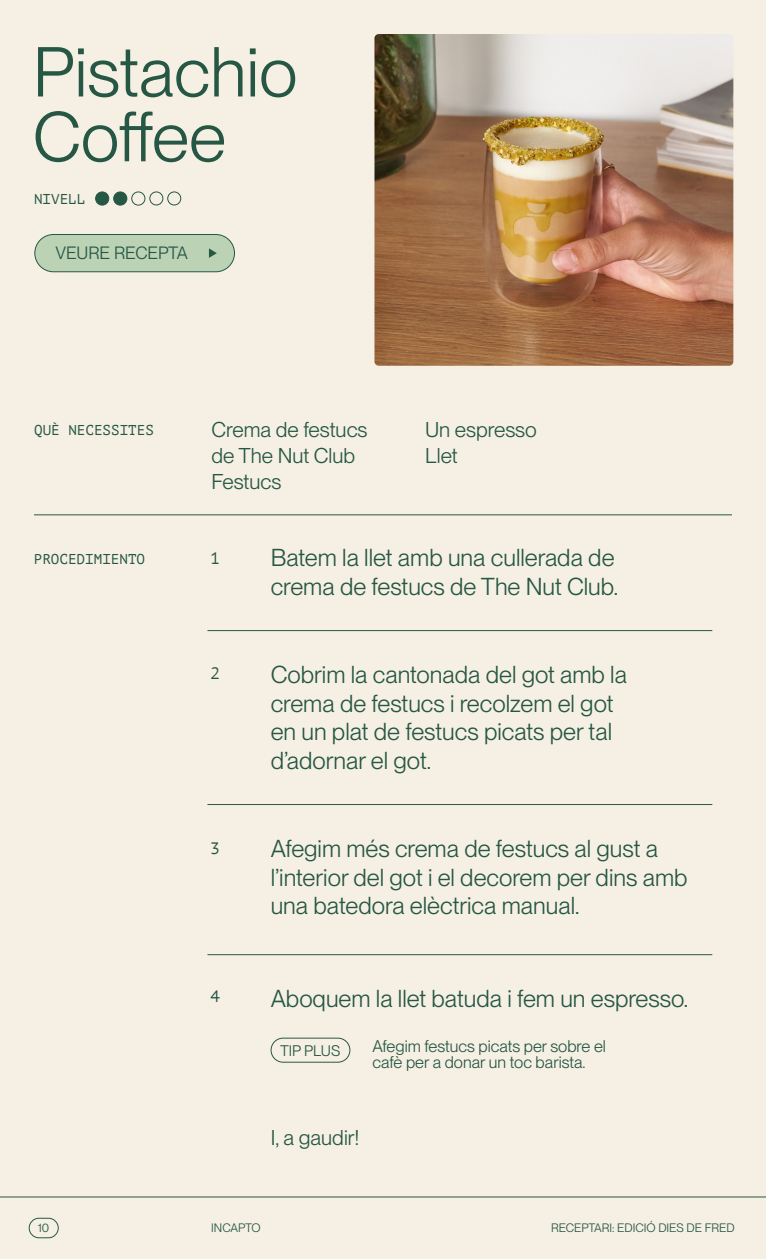
<style>
.page{position:relative;width:766px;height:1259px;background:#fff}
.page>*{position:absolute;margin:0;border:0;box-sizing:border-box;transform-origin:0 0}
.t1{font:69px/64.8px "PP Neue Montreal";color:#265744}
.t2{font:24px/28.8px "PP Neue Montreal";color:#265744}
.t3{font:21px/25.8px "PP Neue Montreal";color:#265744}
.t4{font:17.4px "PP Neue Montreal";color:#265744}
.t5{font:16.5px/16.8px "PP Neue Montreal";color:#265744}
.t6{font:16.5px "PT Mono";color:#265744}
.t7{font:15px "PP Neue Montreal";color:#265744}
.t8{font:14.25px "PT Mono";color:#265744}
.t9{font:12px "PP Neue Montreal";color:#265744}
</style>
<div class="page">
<div style="left:0;top:0;width:765px;height:1259px;background:#f6f0e4"></div>
<div style="left:29px;top:1217px;width:30px;height:21px;border:1px solid #265744;border-radius:10px"></div>
<hr style="left:0;top:1196px;width:765px;height:1px;background:#265744">
<img style="left:374px;top:34px;width:359px;height:332px">
<div style="left:96px;top:192px;width:13px;height:13px;background:#265744;border-radius:50%"></div>
<div style="left:95px;top:192px;width:14px;height:13px;border:1px solid #265744;border-radius:50%"></div>
<div style="left:114px;top:192px;width:13px;height:13px;background:#265744;border-radius:50%"></div>
<div style="left:113px;top:192px;width:14px;height:13px;border:1px solid #265744;border-radius:50%"></div>
<div style="left:131px;top:191px;width:14px;height:15px;border:1px solid #265744;border-radius:50%"></div>
<div style="left:149px;top:191px;width:14px;height:14px;border:1px solid #265744;border-radius:50%"></div>
<div style="left:167px;top:191px;width:14px;height:14px;border:1px solid #265744;border-radius:50%"></div>
<hr style="left:34px;top:514px;width:697px;height:1px;background:#265744">
<div style="left:35px;top:234px;width:199px;height:38px;background:#bbd2b5;border-radius:19px"></div>
<div style="left:34px;top:234px;width:201px;height:38px;border:1px solid #265744;border-radius:19px"></div>
<svg style="left:209px;top:248px;width:8px;height:10px"></svg>
<hr style="left:207px;top:630px;width:505px;height:1px;background:#265744">
<hr style="left:207px;top:804px;width:505px;height:1px;background:#265744">
<hr style="left:207px;top:954px;width:505px;height:1px;background:#265744">
<div style="left:270px;top:1037px;width:80px;height:25px;border:1px solid #265744;border-radius:12px"></div>
<h1 class="t1" style="left:33px;top:39px;width:266px">Pistachio<br>Coffee</h1>
<p class="t8" style="left:34px;top:190px;width:53px">NIVELL</p>
<p class="t4" style="left:55px;top:243px;width:134px">VEURE RECEPTA</p>
<p class="t8" style="left:34px;top:422px;width:121px">QUÈ NECESSITES</p>
<p class="t3" style="left:211px;top:417px;width:157px">Crema de festucs de The Nut Club<br>Festucs</p>
<p class="t3" style="left:425px;top:417px;width:113px">Un espresso<br>Llet</p>
<p class="t8" style="left:34px;top:551px;width:113px">PROCEDIMIENTO</p>
<p class="t6" style="left:210px;top:549px;width:11px">1</p>
<p class="t2" style="left:270px;top:543px;width:349px">Batem la llet amb una cullerada de crema de festucs de The Nut Club.</p>
<p class="t6" style="left:210px;top:664px;width:11px">2</p>
<p class="t2" style="left:270px;top:660px;width:358px">Cobrim la cantonada del got amb la crema de festucs i recolzem el got en un plat de festucs picats per tal d’adornar el got.</p>
<p class="t6" style="left:210px;top:839px;width:11px">3</p>
<p class="t2" style="left:270px;top:834px;width:418px">Afegim més crema de festucs al gust a l’interior del got i el decorem per dins amb una batedora elèctrica manual.</p>
<p class="t6" style="left:210px;top:987px;width:11px">4</p>
<p class="t2" style="left:270px;top:984px;width:419px">Aboquem la llet batuda i fem un espresso.</p>
<p class="t7" style="left:280px;top:1041px;width:62px">TIP PLUS</p>
<p class="t5" style="left:372px;top:1037px;width:235px">Afegim festucs picats per sobre el cafè per a donar un toc barista.</p>
<p class="t3" style="left:271px;top:1125px;width:90px">I, a gaudir!</p>
<p class="t9" style="left:38px;top:1220px;width:13px">10</p>
<p class="t9" style="left:211px;top:1220px;width:51px">INCAPTO</p>
<p class="t9" style="left:551px;top:1220px;width:185px">RECEPTARI: EDICIÓ DIES DE FRED</p>
</div>
